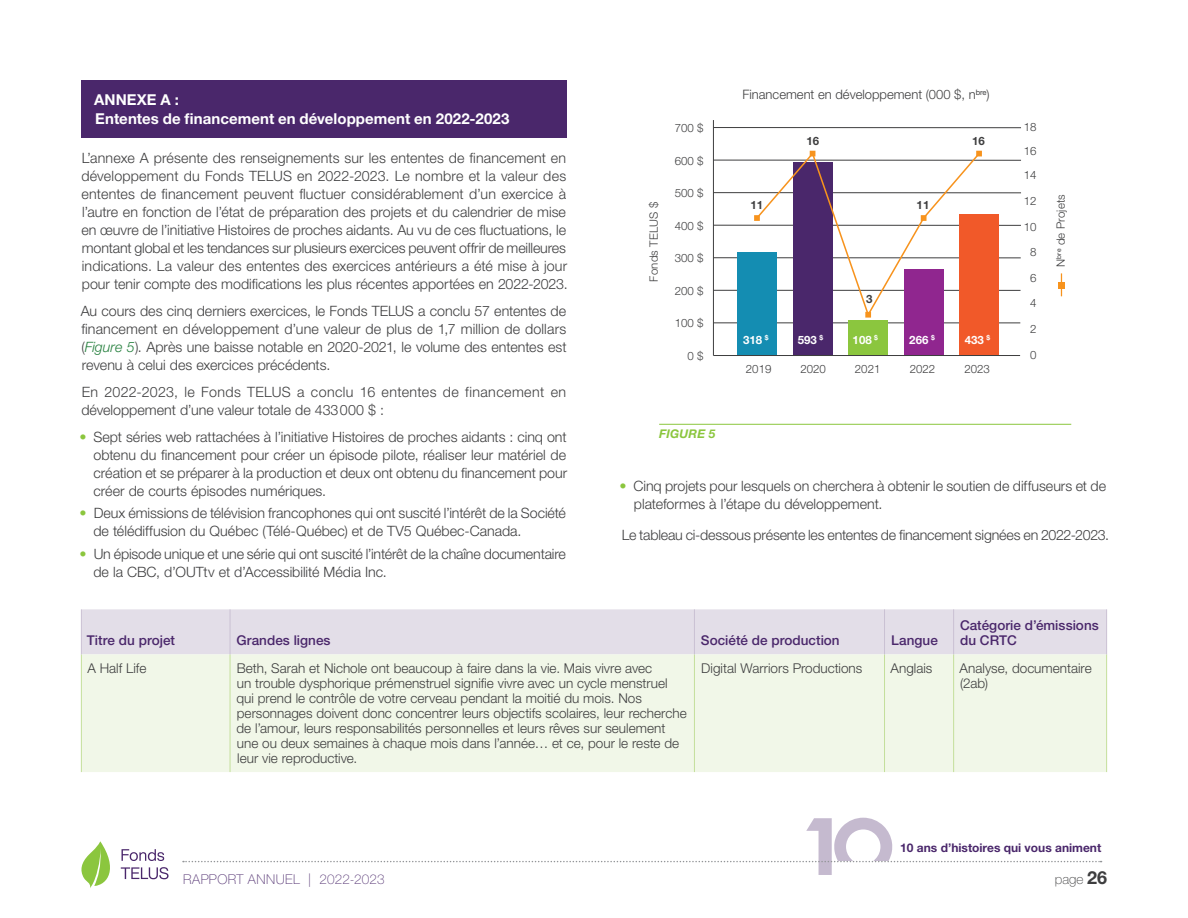
<style>
.page{position:relative;width:1188px;height:918px;background:#fff}
.page>*{position:absolute;margin:0;border:0;box-sizing:border-box;transform-origin:0 0}
.Subhead_Level_1_Appendices{font:700 15px/19.5px "Helvetica Neue LT Std";letter-spacing:.005em;color:#fff}
.Body_Fre{font:300 14.25px/18px "Helvetica Neue LT Std";color:#3e3e3f}
.Appx_Table_Body{font:300 13.5px/15px "Helvetica Neue LT Std";color:#3e3e3f}
.Appx_Table_ColumnHeader{font:500 13.5px/15px "Helvetica Neue LT Std";color:#4a276b}
.t1{font:100 13.5px "Helvetica Neue LT Std";letter-spacing:.025em;color:#573775}
.t2{font:100 13.5px "Helvetica Neue LT Std";color:#3e3e3f}
.t3{font:300 13.05px "Helvetica Neue LT Std";color:#3e3e3f}
.t4{font:700 12px "Helvetica Neue LT Std";color:#4a276b}
.t5{font:italic 700 12px "Helvetica Neue LT Std";letter-spacing:.02em;color:#8bc63e}
.t6{font:300 11.55px "Helvetica Neue LT Std";color:#3e3e3f}
.t7{font:700 11.55px "Helvetica Neue LT Std";color:#fff}
.t8{font:700 11.55px "Helvetica Neue LT Std";color:#3e3e3f}
.s1{font-style:italic;color:#26803e}
.s2{color:#8bc63e}
.s3{font-weight:700;font-size:18px}
</style>
<div class="page">
<hr style="left:713px;top:323px;width:307px;height:1px;background:#3e3e3f">
<hr style="left:713px;top:290px;width:308px;height:1px;background:#3e3e3f">
<hr style="left:713px;top:257px;width:308px;height:1px;background:#3e3e3f">
<hr style="left:713px;top:225px;width:308px;height:1px;background:#3e3e3f">
<hr style="left:713px;top:192px;width:308px;height:1px;background:#3e3e3f">
<hr style="left:713px;top:160px;width:308px;height:1px;background:#3e3e3f">
<hr style="left:713px;top:120px;width:1px;height:236px;background:#3e3e3f">
<div style="left:737px;top:252px;width:40px;height:104px;background:#148db2"></div>
<div style="left:793px;top:162px;width:40px;height:194px;background:#4a276b"></div>
<div style="left:848px;top:320px;width:40px;height:36px;background:#8bc63e"></div>
<div style="left:904px;top:269px;width:40px;height:87px;background:#90268f"></div>
<div style="left:959px;top:214px;width:40px;height:142px;background:#f15929"></div>
<hr style="left:713px;top:355px;width:307px;height:1px;background:#3e3e3f">
<hr style="left:713px;top:127px;width:308px;height:1px;background:#3e3e3f">
<svg style="left:754px;top:151px;width:228px;height:167px"></svg>
<svg style="left:1061px;top:273px;width:1px;height:23px"></svg>
<div style="left:1058px;top:282px;width:7px;height:7px;background:#f7931d"></div>
<div style="left:81px;top:81px;width:486px;height:57px;background:#4a276b"></div>
<hr style="left:659px;top:424px;width:412px;height:1px;background:#8bc63e">
<div style="left:82px;top:609px;width:1024px;height:45px;background:#e3dee8"></div>
<div style="left:82px;top:654px;width:1024px;height:118px;background:#f1f7e8"></div>
<hr style="left:81px;top:654px;width:1px;height:118px;background:#c4df9b">
<hr style="left:230px;top:654px;width:1px;height:118px;background:#c4df9b">
<hr style="left:694px;top:654px;width:1px;height:118px;background:#c4df9b">
<hr style="left:884px;top:654px;width:1px;height:118px;background:#c4df9b">
<hr style="left:953px;top:654px;width:1px;height:118px;background:#c4df9b">
<hr style="left:1106px;top:654px;width:1px;height:118px;background:#c4df9b">
<hr style="left:230px;top:609px;width:1px;height:45px;background:#cac1d3">
<hr style="left:694px;top:609px;width:1px;height:45px;background:#cac1d3">
<hr style="left:884px;top:609px;width:1px;height:45px;background:#cac1d3">
<hr style="left:953px;top:609px;width:1px;height:45px;background:#cac1d3">
<hr style="left:1106px;top:609px;width:1px;height:45px;background:#cac1d3">
<hr style="left:81px;top:609px;width:1px;height:45px;background:#cac1d3">
<svg style="left:183px;top:818px;width:919px;height:57px"></svg>
<svg style="left:81px;top:841px;width:88px;height:47px"></svg>
<p class="Subhead_Level_1_Appendices" style="left:94px;top:89px;width:417px">ANNEXE A :<br>Ententes de financement en développement en 2022-2023</p>
<p class="Body_Fre" style="left:81px;top:148px;width:488px">L’annexe A présente des renseignements sur les ententes de financement en développement du Fonds TELUS en 2022-2023. Le nombre et la valeur des ententes de financement peuvent fluctuer considérablement d’un exercice à l’autre en fonction de l’état de préparation des projets et du calendrier de mise en œuvre de l’initiative Histoires de proches aidants. Au vu de ces fluctuations, le montant global et les tendances sur plusieurs exercices peuvent offrir de meilleures indications. La valeur des ententes des exercices antérieurs a été mise à jour pour tenir compte des modifications les plus récentes apportées en 2022-2023.</p>
<p class="Body_Fre" style="left:81px;top:301px;width:487px;text-align:justify">Au cours des cinq derniers exercices, le Fonds TELUS a conclu 57 ententes de financement en développement d’une valeur de plus de 1,7 million de dollars (<span class="s1">Figure 5</span>). Après une baisse notable en 2020-2021, le volume des ententes est revenu à celui des exercices précédents.</p>
<p class="Body_Fre" style="left:81px;top:382px;width:486px">En 2022-2023, le Fonds TELUS a conclu 16 ententes de financement en développement d’une valeur totale de 433000 $ :</p>
<p class="Body_Fre" style="left:93px;top:427px;width:475px;text-align:justify;text-indent:-14px"><span class="s2">•</span> Sept séries web rattachées à l’initiative Histoires de proches aidants : cinq ont obtenu du financement pour créer un épisode pilote, réaliser leur matériel de création et se préparer à la production et deux ont obtenu du financement pour créer de courts épisodes numériques.</p>
<p class="Body_Fre" style="left:93px;top:504px;width:474px;text-indent:-14px"><span class="s2">•</span> Deux émissions de télévision francophones qui ont suscité l’intérêt de la Société de télédiffusion du Québec (Télé-Québec) et de TV5 Québec-Canada.</p>
<p class="Body_Fre" style="left:93px;top:544px;width:474px;text-indent:-14px"><span class="s2">•</span> Un épisode unique et une série qui ont suscité l’intérêt de la chaîne documentaire de la CBC, d’OUTtv et d’Accessibilité Média Inc.</p>
<p class="t6" style="left:647px;top:282px;width:81px;rotate:-90deg">Fonds TELUS $</p>
<p class="t6" style="left:675px;top:121px;width:30px">700 $</p>
<p class="t6" style="left:675px;top:153px;width:30px">600 $</p>
<p class="t6" style="left:675px;top:186px;width:30px">500 $</p>
<p class="t6" style="left:675px;top:218px;width:30px">400 $</p>
<p class="t6" style="left:675px;top:251px;width:30px">300 $</p>
<p class="t6" style="left:675px;top:283px;width:30px">200 $</p>
<p class="t6" style="left:675px;top:316px;width:30px">100 $</p>
<p class="t6" style="left:687px;top:348px;width:17px">0 $</p>
<p class="t5" style="left:659px;top:426px;width:58px">FIGURE 5</p>
<p class="t3" style="left:742px;top:86px;width:249px">Financement en développement (000 $, n<sup>bre</sup>)</p>
<p class="t8" style="left:807px;top:134px;width:14px">16</p>
<p class="t8" style="left:972px;top:134px;width:14px">16</p>
<p class="t8" style="left:750px;top:197px;width:14px">11</p>
<p class="t8" style="left:917px;top:197px;width:14px">11</p>
<p class="t8" style="left:866px;top:292px;width:8px">3</p>
<p class="t7" style="left:743px;top:332px;width:27px">318 <sup>$</sup></p>
<p class="t7" style="left:798px;top:332px;width:27px">593 <sup>$</sup></p>
<p class="t7" style="left:853px;top:332px;width:27px">108 <sup>$</sup></p>
<p class="t7" style="left:909px;top:332px;width:27px">266 <sup>$</sup></p>
<p class="t7" style="left:965px;top:332px;width:27px">433 <sup>$</sup></p>
<p class="t6" style="left:746px;top:362px;width:27px">2019</p>
<p class="t6" style="left:800px;top:362px;width:27px">2020</p>
<p class="t6" style="left:855px;top:362px;width:27px">2021</p>
<p class="t6" style="left:910px;top:362px;width:27px">2022</p>
<p class="t6" style="left:964px;top:362px;width:27px">2023</p>
<p class="t6" style="left:1024px;top:120px;width:14px">18</p>
<p class="t6" style="left:1024px;top:144px;width:14px">16</p>
<p class="t6" style="left:1024px;top:168px;width:14px">14</p>
<p class="t6" style="left:1024px;top:194px;width:14px">12</p>
<p class="t6" style="left:1024px;top:219px;width:14px">10</p>
<p class="t6" style="left:1030px;top:245px;width:8px">8</p>
<p class="t6" style="left:1030px;top:271px;width:8px">6</p>
<p class="t6" style="left:1030px;top:296px;width:8px">4</p>
<p class="t6" style="left:1030px;top:322px;width:8px">2</p>
<p class="t6" style="left:1030px;top:347px;width:8px">0</p>
<p class="t6" style="left:1054px;top:267px;width:75px;rotate:-90deg">N<sup>bre</sup> de Projets</p>
<p class="Body_Fre" style="left:634px;top:477px;width:474px;text-indent:-14px"><span class="s2">•</span> Cinq projets pour lesquels on cherchera à obtenir le soutien de diffuseurs et de plateformes à l’étape du développement.</p>
<p class="Body_Fre" style="left:622px;top:526px;width:489px">Le tableau ci-dessous présente les ententes de financement signées en 2022-2023.</p>
<p class="Appx_Table_ColumnHeader" style="left:87px;top:633px;width:90px">Titre du projet</p>
<p class="Appx_Table_ColumnHeader" style="left:236px;top:633px;width:96px">Grandes lignes</p>
<p class="Appx_Table_ColumnHeader" style="left:701px;top:633px;width:140px">Société de production</p>
<p class="Appx_Table_ColumnHeader" style="left:891px;top:633px;width:48px">Langue</p>
<p class="Appx_Table_ColumnHeader" style="left:960px;top:618px;width:140px">Catégorie d’émissions du CRTC</p>
<p class="Appx_Table_Body" style="left:87px;top:660px;width:61px">A Half Life</p>
<p class="Appx_Table_Body" style="left:237px;top:660px;width:452px">Beth, Sarah et Nichole ont beaucoup à faire dans la vie. Mais vivre avec<br>un trouble dysphorique prémenstruel signifie vivre avec un cycle menstruel qui prend le contrôle de votre cerveau pendant la moitié du mois. Nos personnages doivent donc concentrer leurs objectifs scolaires, leur recherche de l’amour, leurs responsabilités personnelles et leurs rêves sur seulement une ou deux semaines à chaque mois dans l’année… et ce, pour le reste de leur vie reproductive.</p>
<p class="Appx_Table_Body" style="left:701px;top:660px;width:163px">Digital Warriors Productions</p>
<p class="Appx_Table_Body" style="left:890px;top:660px;width:43px">Anglais</p>
<p class="Appx_Table_Body" style="left:960px;top:660px;width:134px">Analyse, documentaire (2ab)</p>
<p class="t4" style="left:900px;top:840px;width:203px">10 ans d’histoires qui vous animent</p>
<p class="t1" style="left:183px;top:871px;width:203px">RAPPORT ANNUEL | 2022-2023</p>
<p class="t2" style="left:1055px;top:871px;width:54px">page <span class="s3">26</span></p>
</div>
